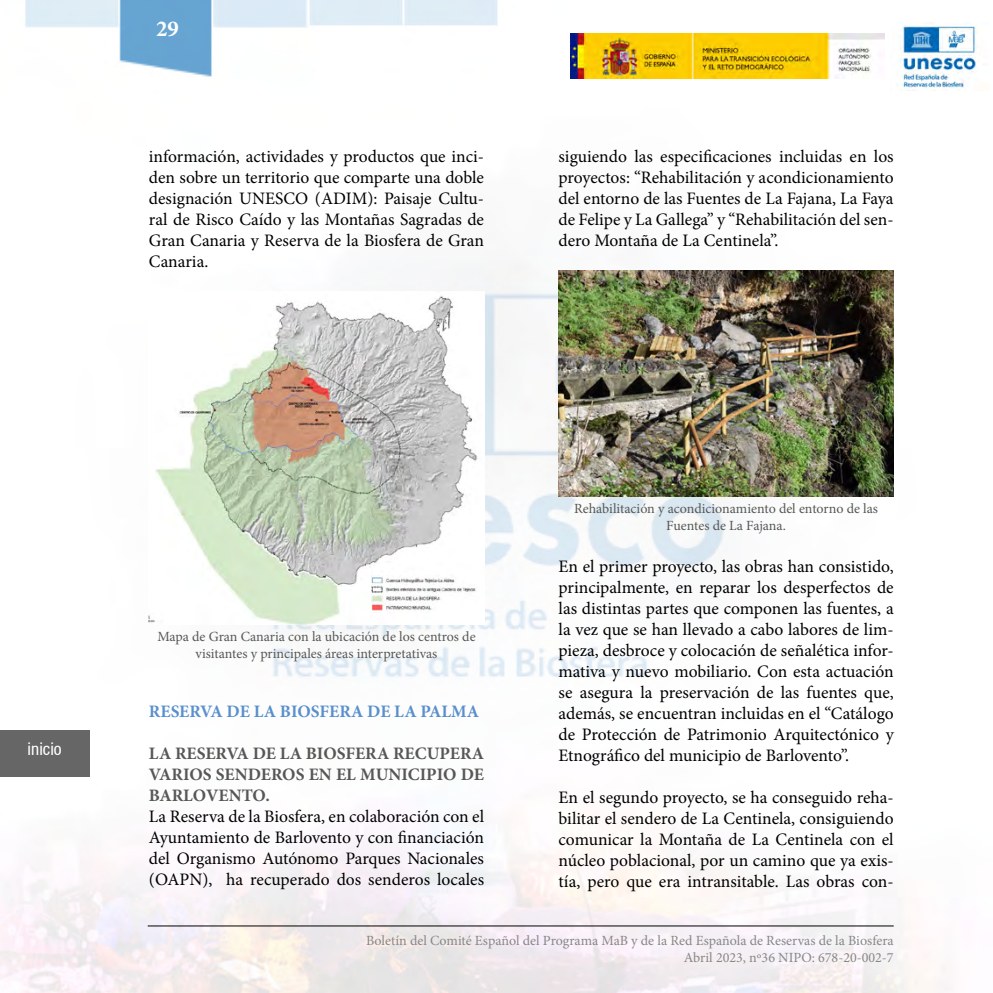
<style>
.page{position:relative;width:993px;height:993px;background:#fff}
.page>*{position:absolute;margin:0;border:0;box-sizing:border-box;transform-origin:0 0}
.t1{font:700 22.75px "Minion Pro";color:#fff}
.t2{font:17.5px/21px "Minion Pro";color:#000;text-align:justify}
.t3{font:700 17.5px/21px "Minion Pro";color:#575756;text-align:justify}
.t4{font:700 17.5px "Minion Pro";color:#588fcc}
.t5{font:condensed 17.5px "Helvetica 57";color:#fff}
.t6{font:14px/16.8px "Minion Pro";color:#575756;text-align:center}
.t7{font:14px/16.8px "Minion Pro";color:#878787;text-align:right}
</style>
<div class="page">
<img style="left:0;top:0;width:951px;height:992px">
<hr style="left:148px;top:925px;width:745px;height:1px;background:#000">
<div style="left:0;top:729px;width:89px;height:47px;background:#666"></div>
<div style="left:217px;top:0;width:91px;height:28px;background:#dbeaf6"></div>
<img style="left:570px;top:33px;width:314px;height:45px">
<img style="left:890px;top:22px;width:87px;height:69px">
<img style="left:149px;top:291px;width:335px;height:333px">
<img style="left:558px;top:270px;width:335px;height:226px">
<h1 class="t1" style="left:156px;top:13px;width:24px">29</h1>
<p class="t2" style="left:149px;top:146px;width:336px">información, actividades y productos que inci&shy;den sobre un territorio que comparte una doble designación UNESCO (ADIM): Paisaje Cultu&shy;ral de Risco Caído y las Montañas Sagradas de Gran Canaria y Reserva de la Biosfera de Gran Canaria.</p>
<p class="t2" style="left:558px;top:146px;width:336px">siguiendo las especificaciones incluidas en los proyectos: “Rehabilitación y acondicionamiento del entorno de las Fuentes de La Fajana, La Faya de Felipe y La Gallega” y “Rehabilitación del sen&shy;dero Montaña de La Centinela”.</p>
<p class="t5" style="left:28px;top:738px;width:36px">inicio</p>
<p class="t6" style="left:157px;top:628px;width:320px">Mapa de Gran Canaria con la ubicación de los centros de visitantes y principales áreas interpretativas</p>
<p class="t4" style="left:149px;top:698px;width:331px">RESERVA DE LA BIOSFERA DE LA PALMA</p>
<p class="t3" style="left:149px;top:742px;width:336px">LA RESERVA DE LA BIOSFERA RECUPERA VARIOS SENDEROS EN EL MUNICIPIO DE BARLOVENTO.</p>
<p class="t2" style="left:149px;top:805px;width:336px">La Reserva de la Biosfera, en colaboración con el Ayuntamiento de Barlovento y con financiación del Organismo Autónomo Parques Nacionales (OAPN), ha recuperado dos senderos locales</p>
<p class="t6" style="left:574px;top:500px;width:305px">Rehabilitación y acondicionamiento del entorno de las<br>Fuentes de La Fajana.</p>
<p class="t2" style="left:558px;top:556px;width:336px">En el primer proyecto, las obras han consistido, principalmente, en reparar los desperfectos de las distintas partes que componen las fuentes, a la vez que se han llevado a cabo labores de lim&shy;pieza, desbroce y colocación de señalética infor&shy;mativa y nuevo mobiliario. Con esta actuación se asegura la preservación de las fuentes que, además, se encuentran incluidas en el “Catálogo de Protección de Patrimonio Arquitectónico y Etnográfico del municipio de Barlovento”.</p>
<p class="t2" style="left:558px;top:787px;width:336px">En el segundo proyecto, se ha conseguido reha&shy;bilitar el sendero de La Centinela, consiguiendo comunicar la Montaña de La Centinela con el núcleo poblacional, por un camino que ya exis&shy;tía, pero que era intransitable. Las obras con-</p>
<p class="t7" style="left:366px;top:931px;width:529px">Boletín del Comité Español del Programa MaB y de la Red Española de Reservas de la Biosfera<br>Abril 2023, nº36 NIPO: 678-20-002-7</p>
</div>
